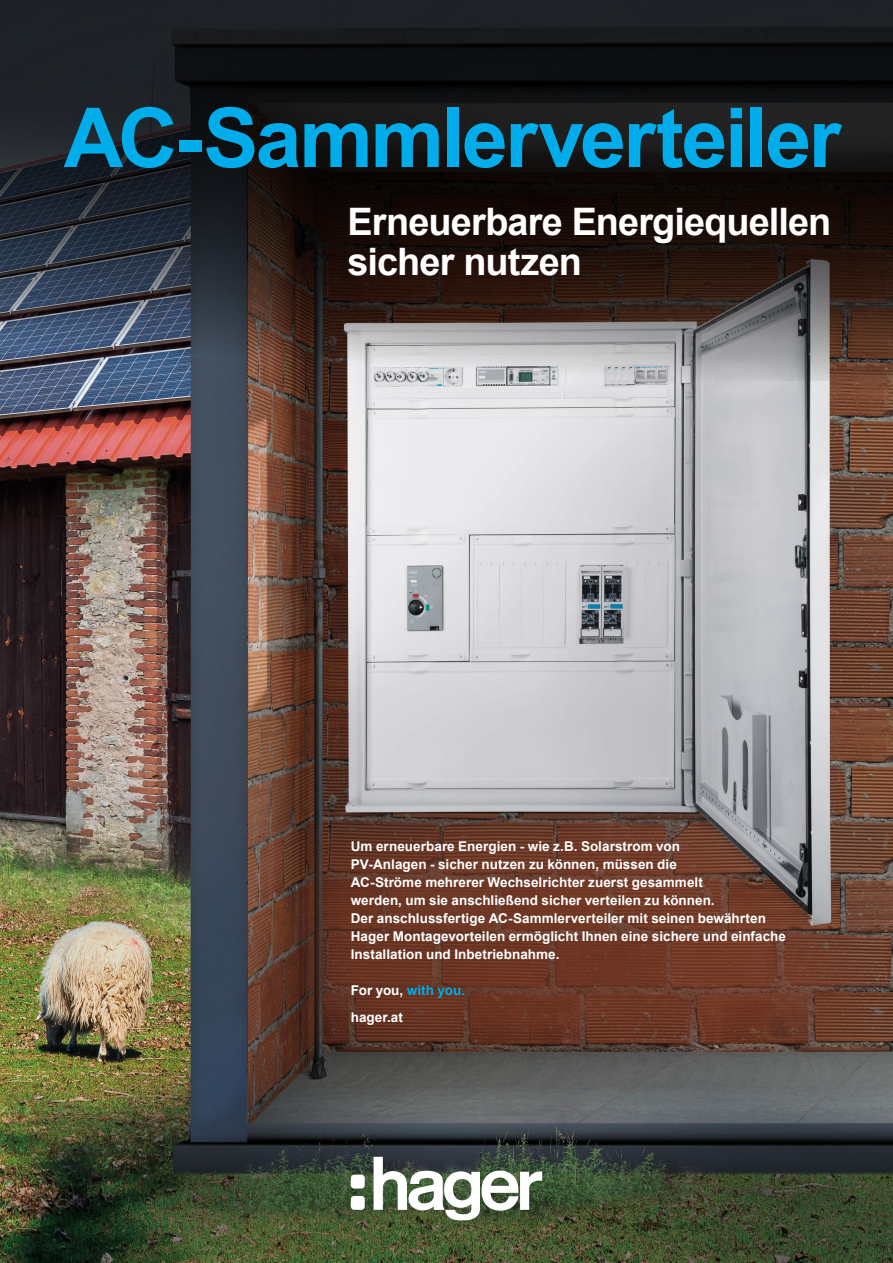
<style>
.page{position:relative;width:893px;height:1263px;background:#fff}
.page>*{position:absolute;margin:0;border:0;box-sizing:border-box;transform-origin:0 0}
.hager_Headline_60pt_60pt_bold{font:700 82.8px "Arial";letter-spacing:-.03em;color:#00ace9}
.hager_Headline_60pt_60pt_bold-2{font:700 37.8px/40.5px "Arial";letter-spacing:-.025em;color:#fff}
.Hel55__14_18_Einleitung-Innen___G1{font:700 13.5px/18px "Arial";letter-spacing:.005em;color:#fff}
.Hel55__14_18_Einleitung-Innen___G1-2{font:700 13.5px "Arial";color:#00ace9}
.s1{color:#fff}
</style>
<div class="page">
<img style="left:0;top:381px;width:893px;height:882px">
<svg style="left:351px;top:1157px;width:191px;height:63px"></svg>
<svg style="left:0;top:0;width:893px;height:381px;background:#2c292b"></svg>
<svg style="left:297px;top:813px;width:574px;height:241px;background:#683d2f"></svg>
<p class="hager_Headline_60pt_60pt_bold" style="left:64px;top:80px;width:779px">AC-Sammlerverteiler</p>
<p class="hager_Headline_60pt_60pt_bold-2" style="left:348px;top:201px;width:485px">Erneuerbare Energiequellen sicher nutzen</p>
<p class="Hel55__14_18_Einleitung-Innen___G1" style="left:351px;top:837px;width:331px">Um erneuerbare Energien - wie z.B. Solarstrom von</p>
<p class="Hel55__14_18_Einleitung-Innen___G1" style="left:351px;top:855px;width:328px">PV-Anlagen - sicher nutzen zu können, müssen die</p>
<p class="Hel55__14_18_Einleitung-Innen___G1" style="left:351px;top:873px;width:354px">AC-Ströme mehrerer Wechselrichter zuerst gesammelt</p>
<p class="Hel55__14_18_Einleitung-Innen___G1" style="left:351px;top:891px;width:437px">werden, um sie anschließend sicher verteilen zu können.<br>Der anschlussfertige AC-Sammlerverteiler mit seinen bewährten<br>Hager Montagevorteilen ermöglicht Ihnen eine sichere und einfache</p>
<p class="Hel55__14_18_Einleitung-Innen___G1" style="left:351px;top:945px;width:210px">Installation und Inbetriebnahme.</p>
<p class="Hel55__14_18_Einleitung-Innen___G1-2" style="left:351px;top:981px;width:116px"><span class="s1">For you,</span> with you.</p>
<p class="Hel55__14_18_Einleitung-Innen___G1" style="left:351px;top:1008px;width:54px">hager.at</p>
</div>
